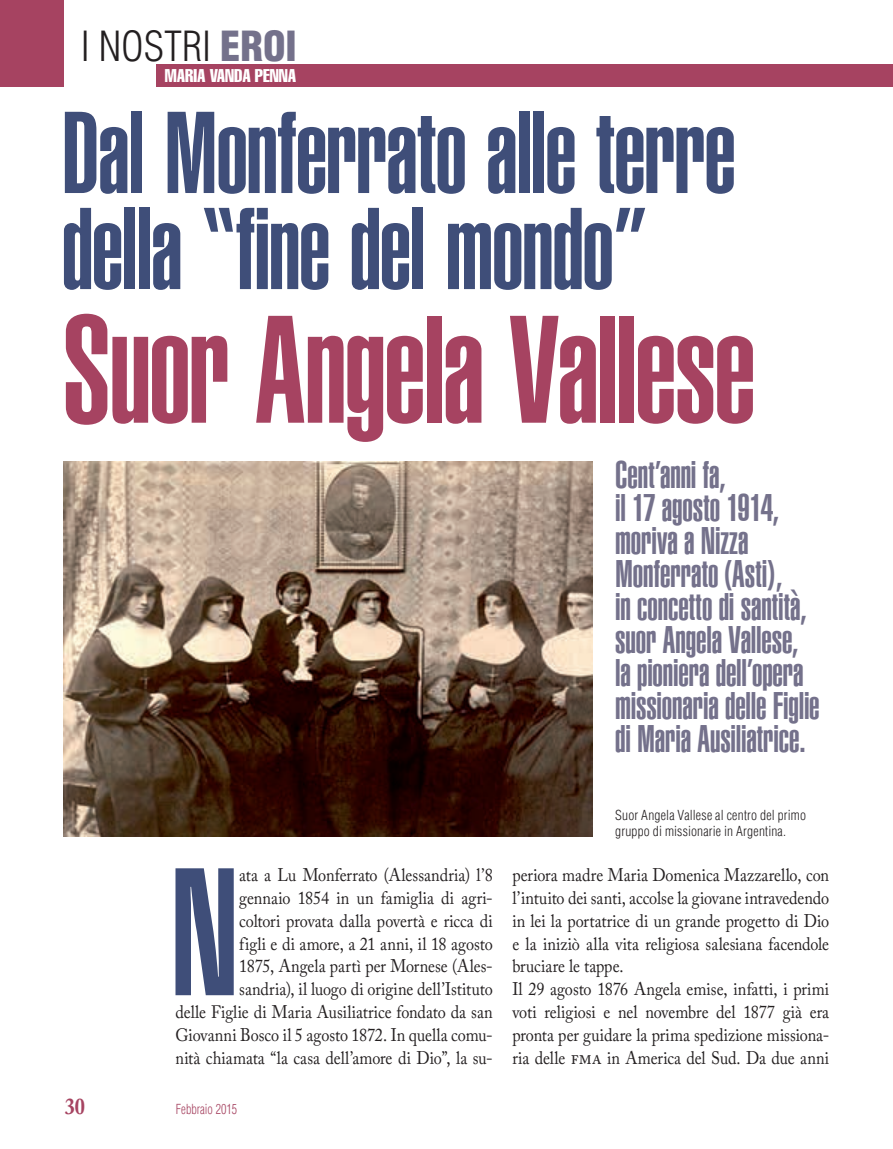
<style>
.page{position:relative;width:893px;height:1149px;background:#fff}
.page>*{position:absolute;margin:0;border:0;box-sizing:border-box;transform-origin:0 0}
.t1{font:900 extra-condensed 178.05px "Helvetica";color:#3f4e79}
.t2{font:900 extra-condensed 150px "Helvetica";letter-spacing:-.015em;color:#a64361}
.t3{font:900 extra-condensed 114px/96px "Helvetica";letter-spacing:-.015em;color:#3f4e79}
.t4{font:300 condensed 40.5px "Helvetica";color:#231f20}
.t5{font:900 extra-condensed 37.5px/33px "Helvetica";letter-spacing:-.005em;color:#74718b}
.t6{font:700 22.5px "Adobe Caslon Pro";color:#a64361;scale:.9 1}
.t7{font:18px/22.8px "Adobe Caslon Pro";color:#231f20;text-align:right;scale:.9 1}
.t8{font:extra-condensed 18px "Helvetica";color:#fff}
.t9{font:300 condensed 13.5px/16.2px "Helvetica";letter-spacing:.01em;color:#231f20}
.t10{font:300 condensed 13.5px "Helvetica";color:#a64361;scale:.9 1}
.s1{font-weight:900;color:#74718b}
.s2{font-size:19.5px}
</style>
<div class="page">
<div style="left:0;top:0;width:64px;height:86px;background:#a64361"></div>
<div style="left:156px;top:64px;width:737px;height:22px;background:#a64361"></div>
<img style="left:64px;top:461px;width:528px;height:375px">
<h3 class="t4" style="left:81px;top:21px;width:218px">I NOSTRI <span class="s1">EROI</span></h3>
<p class="t8" style="left:165px;top:64px;width:133px">MARIA VANDA PENNA</p>
<h3 class="t3" style="left:62px;top:106px;width:676px">Dal Monferrato alle terre della “fine del mondo”</h3>
<h2 class="t2" style="left:62px;top:284px;width:696px">Suor Angela Vallese</h2>
<h3 class="t5" style="left:615px;top:458px;width:206px">Cent’anni fa,<br>il 17 agosto 1914, moriva a Nizza<br>Monferrato (Asti),<br>in concetto di santità, suor Angela Vallese, la pioniera dell’opera missionaria delle Figlie di Maria Ausiliatrice.</h3>
<p class="t9" style="left:615px;top:806px;width:192px">Suor Angela Vallese al centro del primo gruppo di missionarie in Argentina.</p>
<p class="t7" style="left:176px;top:863px;width:354px">ata a Lu Monferrato (Alessandria) l’8<br>gennaio 1854 in un famiglia di agri-<br>coltori provata dalla povertà e ricca di<br>figli e di amore, a 21 anni, il 18 agosto<br>1875, Angela partì per Mornese (Ales-<br>sandria), il luogo di origine dell’Istituto<br>delle Figlie di Maria Ausiliatrice fondato da san Giovanni Bosco il 5 agosto 1872. In quella comu&shy;nità chiamata “la casa dell’amore di Dio”, la su-</p>
<p class="t7" style="left:512px;top:863px;width:354px;text-align:left">periora madre Maria Domenica Mazzarello, con l’intuito dei santi, accolse la giovane intravedendo in lei la portatrice di un grande progetto di Dio e la iniziò alla vita religiosa salesiana facendole bruciare le tappe.<br>Il 29 agosto 1876 Angela emise, infatti, i primi voti religiosi e nel novembre del 1877 già era pronta per guidare la prima spedizione missiona&shy;ria delle <span class="s2">fma</span> in America del Sud. Da due anni</p>
<h1 class="t1" style="left:170px;top:830px;width:71px">N</h1>
<p class="t6" style="left:65px;top:1092px;width:24px">30</p>
<p class="t10" style="left:176px;top:1100px;width:70px">Febbraio 2015</p>
</div>
